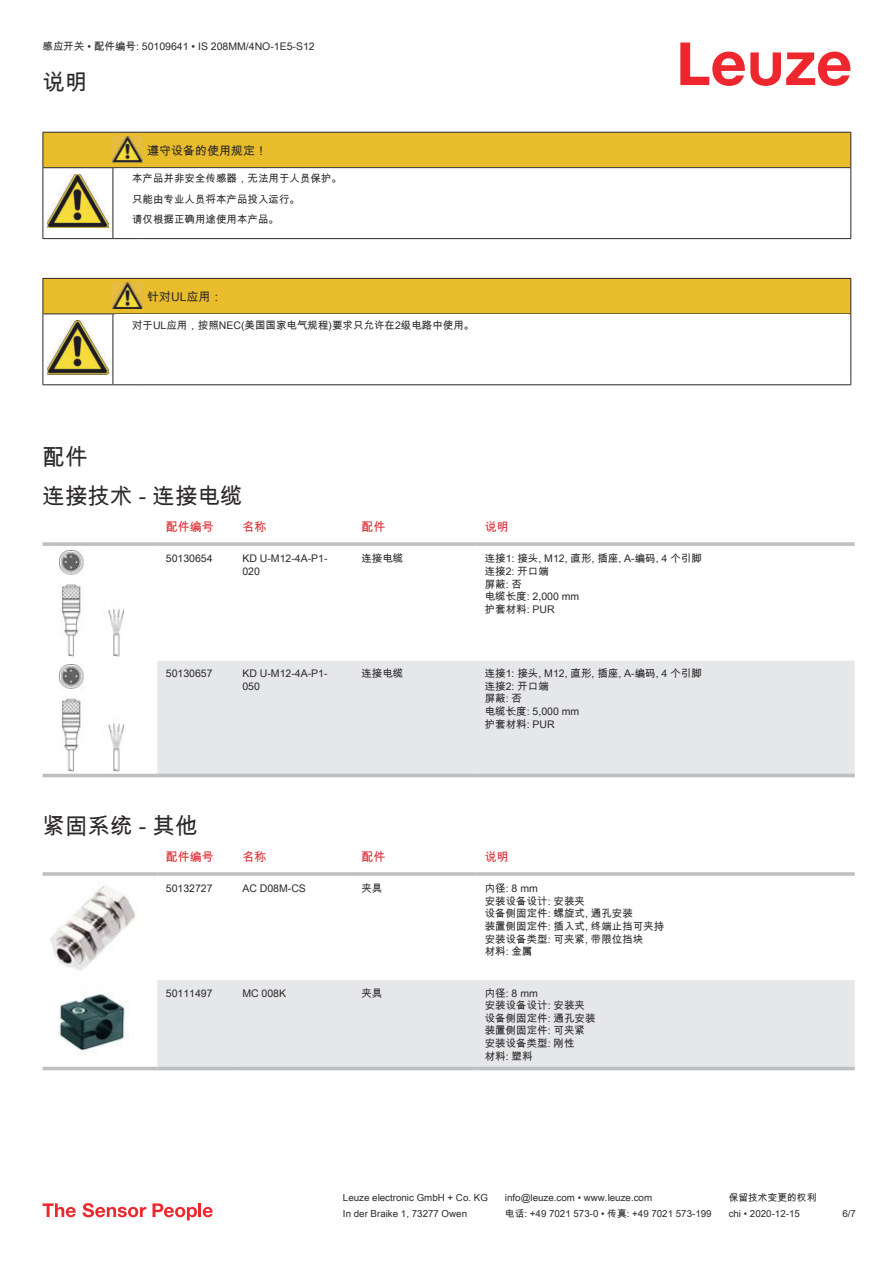
<style>
.page{position:relative;width:893px;height:1263px;background:#fff}
.page>*{position:absolute;margin:0;border:0;box-sizing:border-box;transform-origin:0 0}
.t1{font:22.5px/38.7px "Arial Unicode MS";color:#2b292a}
.t2{font:12px "Arial Unicode MS";color:#db2a30}
.t3{font:12px "Arial Unicode MS";color:#2b292a}
.t4{font:10.5px/12.6px "Arial Unicode MS";color:#2b292a}
.t5{font:9.75px "Arial Unicode MS";color:#2b292a}
</style>
<div class="page">
<svg style="left:680px;top:43px;width:170px;height:43px"></svg>
<svg style="left:43px;top:656px;width:812px;height:122px"></svg>
<div style="left:157px;top:661px;width:698px;height:113px;background:#e6e7e9"></div>
<svg style="left:43px;top:542px;width:114px;height:4px"></svg>
<svg style="left:157px;top:542px;width:77px;height:4px"></svg>
<svg style="left:234px;top:542px;width:119px;height:4px"></svg>
<svg style="left:353px;top:542px;width:123px;height:4px"></svg>
<svg style="left:476px;top:542px;width:379px;height:4px;background:#c3c5c7"></svg>
<hr style="left:43px;top:774px;width:114px;height:3px;background:#bdbfc1">
<hr style="left:157px;top:774px;width:77px;height:3px;background:#bdbfc1">
<hr style="left:234px;top:774px;width:119px;height:3px;background:#bdbfc1">
<hr style="left:353px;top:774px;width:123px;height:3px;background:#bdbfc1">
<hr style="left:476px;top:774px;width:379px;height:3px;background:#bdbfc1">
<img style="left:59px;top:550px;width:65px;height:106px">
<img style="left:59px;top:665px;width:65px;height:106px">
<svg style="left:43px;top:1066px;width:812px;height:5px"></svg>
<div style="left:157px;top:980px;width:698px;height:87px;background:#e6e7e9"></div>
<hr style="left:43px;top:872px;width:114px;height:4px;background:#c3c5c7">
<svg style="left:157px;top:872px;width:77px;height:4px"></svg>
<hr style="left:234px;top:872px;width:119px;height:4px;background:#c4c6c7">
<hr style="left:353px;top:872px;width:123px;height:4px;background:#c3c5c7">
<svg style="left:476px;top:872px;width:379px;height:4px;background:#c3c5c7"></svg>
<hr style="left:43px;top:1067px;width:114px;height:3px;background:#bdbfc1">
<hr style="left:157px;top:1067px;width:77px;height:3px;background:#bdbfc1">
<hr style="left:234px;top:1067px;width:119px;height:3px;background:#bdbfc1">
<hr style="left:353px;top:1067px;width:123px;height:3px;background:#bdbfc1">
<hr style="left:476px;top:1067px;width:379px;height:3px;background:#bdbfc1">
<img style="left:50px;top:885px;width:86px;height:86px">
<img style="left:58px;top:992px;width:70px;height:60px">
<svg style="left:43px;top:1203px;width:33px;height:14px"></svg>
<svg style="left:83px;top:1203px;width:63px;height:14px"></svg>
<svg style="left:153px;top:1203px;width:44px;height:17px"></svg>
<hr style="left:198px;top:1203px;width:3px;height:14px;background:#ed272d">
<svg style="left:203px;top:1207px;width:10px;height:10px"></svg>
<hr style="left:43px;top:238px;width:70px;height:1px;background:#2b292a">
<hr style="left:113px;top:238px;width:30px;height:1px;background:#2b292a">
<hr style="left:143px;top:238px;width:708px;height:1px;background:#2b292a">
<svg style="left:43px;top:132px;width:808px;height:106px"></svg>
<div style="left:44px;top:279px;width:806px;height:34px;background:#e8bc2a"></div>
<hr style="left:43px;top:278px;width:70px;height:1px;background:#2b292a">
<hr style="left:43px;top:279px;width:1px;height:34px;background:#2b292a">
<hr style="left:43px;top:313px;width:70px;height:1px;background:#2b292a">
<hr style="left:113px;top:278px;width:30px;height:1px;background:#2b292a">
<hr style="left:113px;top:313px;width:30px;height:1px;background:#2b292a">
<hr style="left:143px;top:278px;width:708px;height:1px;background:#2b292a">
<hr style="left:850px;top:279px;width:1px;height:34px;background:#2b292a">
<hr style="left:143px;top:313px;width:708px;height:1px;background:#2b292a">
<hr style="left:43px;top:314px;width:1px;height:66px;background:#2b292a">
<hr style="left:113px;top:314px;width:1px;height:66px;background:#2b292a">
<hr style="left:850px;top:314px;width:1px;height:66px;background:#2b292a">
<hr style="left:43px;top:384px;width:70px;height:1px;background:#2b292a">
<hr style="left:113px;top:384px;width:30px;height:1px;background:#2b292a">
<hr style="left:143px;top:384px;width:708px;height:1px;background:#2b292a">
<img style="left:113px;top:283px;width:30px;height:26px">
<img style="left:47px;top:320px;width:61px;height:54px">
<p class="t4" style="left:43px;top:40px;width:274px">感应开关 • 配件编号: 50109641 • IS 208MM/4NO-1E5-S12</p>
<h1 class="t1" style="left:43px;top:62px;width:46px">说明</h1>
<p class="t3" style="left:147px;top:142px;width:121px">遵守设备的使用规定！</p>
<p class="t4" style="left:132px;top:168px;width:211px;line-height:20.2px">本产品并非安全传感器，无法用于人员保护。只能由专业人员将本产品投入运行。<br>请仅根据正确用途使用本产品。</p>
<p class="t3" style="left:147px;top:288px;width:77px">针对UL应用：</p>
<p class="t4" style="left:132px;top:318px;width:344px">对于UL应用，按照NEC(美国国家电气规程)要求只允许在2级电路中使用。</p>
<h1 class="t1" style="left:43px;top:437px;width:202px">配件<br>连接技术 - 连接电缆</h1>
<p class="t2" style="left:166px;top:518px;width:49px">配件编号</p>
<p class="t2" style="left:242px;top:518px;width:25px">名称</p>
<p class="t2" style="left:361px;top:518px;width:25px">配件</p>
<p class="t2" style="left:485px;top:518px;width:25px">说明</p>
<p class="t4" style="left:166px;top:552px;width:48px">50130654</p>
<p class="t4" style="left:242px;top:552px;width:87px">KD U-M12-4A-P1-<br>020</p>
<p class="t4" style="left:361px;top:552px;width:43px">连接电缆</p>
<p class="t4" style="left:485px;top:552px;width:219px">连接1: 接头, M12, 直形, 插座, A-编码, 4 个引脚连接2: 开口端<br>屏蔽: 否<br>电缆长度: 2,000 mm<br>护套材料: PUR</p>
<p class="t4" style="left:166px;top:667px;width:48px">50130657</p>
<p class="t4" style="left:242px;top:667px;width:87px">KD U-M12-4A-P1-<br>050</p>
<p class="t4" style="left:361px;top:667px;width:43px">连接电缆</p>
<p class="t4" style="left:485px;top:667px;width:219px">连接1: 接头, M12, 直形, 插座, A-编码, 4 个引脚连接2: 开口端<br>屏蔽: 否<br>电缆长度: 5,000 mm<br>护套材料: PUR</p>
<h1 class="t1" style="left:43px;top:806px;width:157px">紧固系统 - 其他</h1>
<p class="t2" style="left:166px;top:848px;width:49px">配件编号</p>
<p class="t2" style="left:242px;top:848px;width:25px">名称</p>
<p class="t2" style="left:361px;top:848px;width:25px">配件</p>
<p class="t2" style="left:485px;top:848px;width:25px">说明</p>
<p class="t4" style="left:166px;top:882px;width:48px">50132727</p>
<p class="t4" style="left:242px;top:882px;width:65px">AC D08M-CS</p>
<p class="t4" style="left:361px;top:882px;width:22px">夹具</p>
<p class="t4" style="left:485px;top:882px;width:181px">内径: 8 mm<br>安装设备设计: 安装夹<br>设备侧固定件: 螺旋式, 通孔安装<br>装置侧固定件: 插入式, 终端止挡可夹持安装设备类型: 可夹紧, 带限位挡块<br>材料: 金属</p>
<p class="t4" style="left:166px;top:986px;width:48px">50111497</p>
<p class="t4" style="left:242px;top:986px;width:45px">MC 008K</p>
<p class="t4" style="left:361px;top:986px;width:22px">夹具</p>
<p class="t4" style="left:485px;top:986px;width:112px">内径: 8 mm<br>安装设备设计: 安装夹设备侧固定件: 通孔安装装置侧固定件: 可夹紧安装设备类型: 刚性<br>材料: 塑料</p>
<p class="t5" style="left:343px;top:1191px;width:146px">Leuze electronic GmbH + Co. KG</p>
<p class="t5" style="left:505px;top:1191px;width:149px">info@leuze.com • www.leuze.com</p>
<p class="t5" style="left:729px;top:1191px;width:89px">保留技术变更的权利</p>
<p class="t5" style="left:343px;top:1206px;width:126px">In der Braike 1, 73277 Owen</p>
<p class="t5" style="left:505px;top:1206px;width:208px">电话: +49 7021 573-0 • 传真: +49 7021 573-199</p>
<p class="t5" style="left:729px;top:1206px;width:73px">chi • 2020-12-15</p>
<p class="t5" style="left:842px;top:1206px;width:15px">6 /7</p>
</div>
